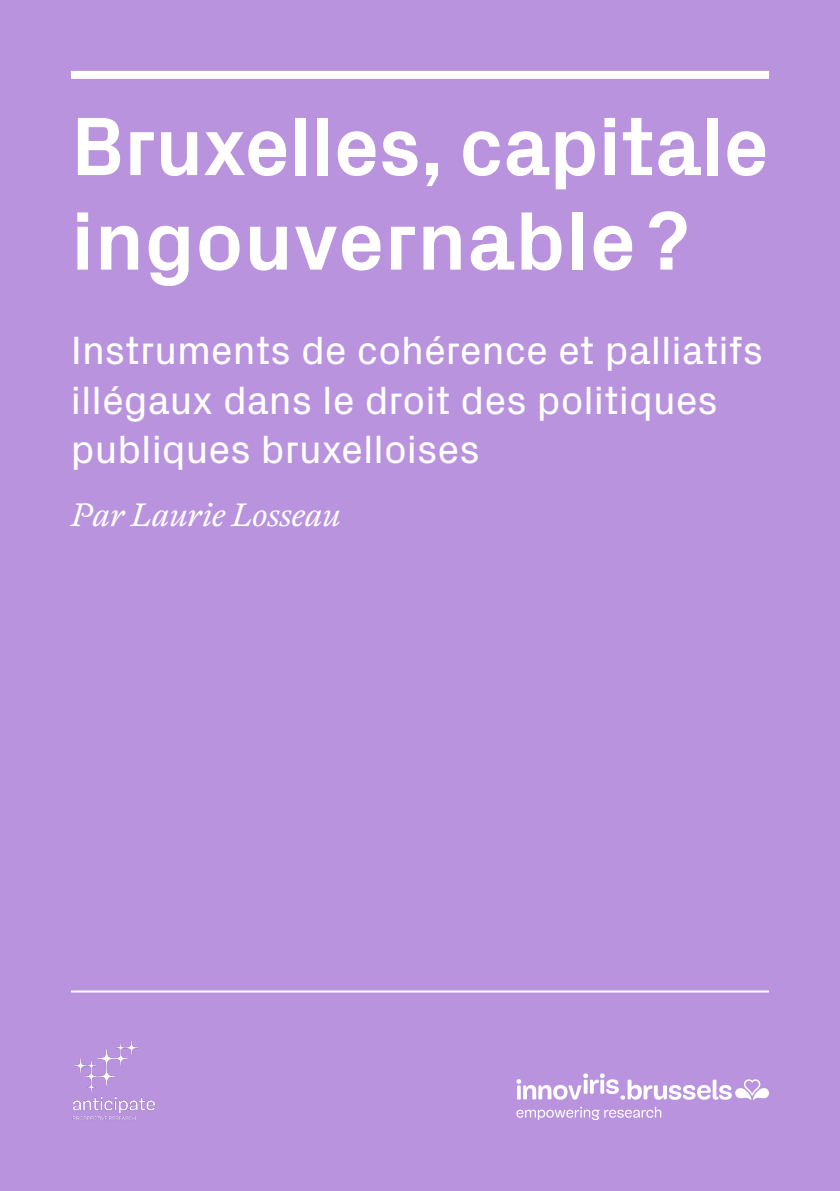
<style>
.page{position:relative;width:840px;height:1191px;background:#fff}
.page>*{position:absolute;margin:0;border:0;box-sizing:border-box;transform-origin:0 0}
.t1{font:700 84px/94.4px "Px Grotesk";letter-spacing:-.01em;color:#fff}
.t2{font:40px/49.4px "Px Grotesk";color:#fff}
.t3{font:italic 300 32px "Antwerp";color:#fff}
</style>
<div class="page">
<div style="left:0;top:0;width:839px;height:1191px;background:#b993dd"></div>
<img style="left:72px;top:1041px;width:84px;height:80px">
<svg style="left:516px;top:1106px;width:145px;height:14px"></svg>
<svg style="left:516px;top:1073px;width:252px;height:26px"></svg>
<hr style="left:71px;top:990px;width:697px;height:2px;background:#fff">
<div style="left:71px;top:71px;width:697px;height:8px;background:#fff"></div>
<h1 class="t1" style="left:71px;top:95px;width:699px">Bruxelles, capitale ingouvernable ?</h1>
<p class="t2" style="left:71px;top:323px;width:693px">Instruments de cohérence et palliatifs illégaux dans le droit des politiques publiques bruxelloises</p>
<p class="t3" style="left:71px;top:494px;width:271px">Par Laurie Losseau</p>
</div>
